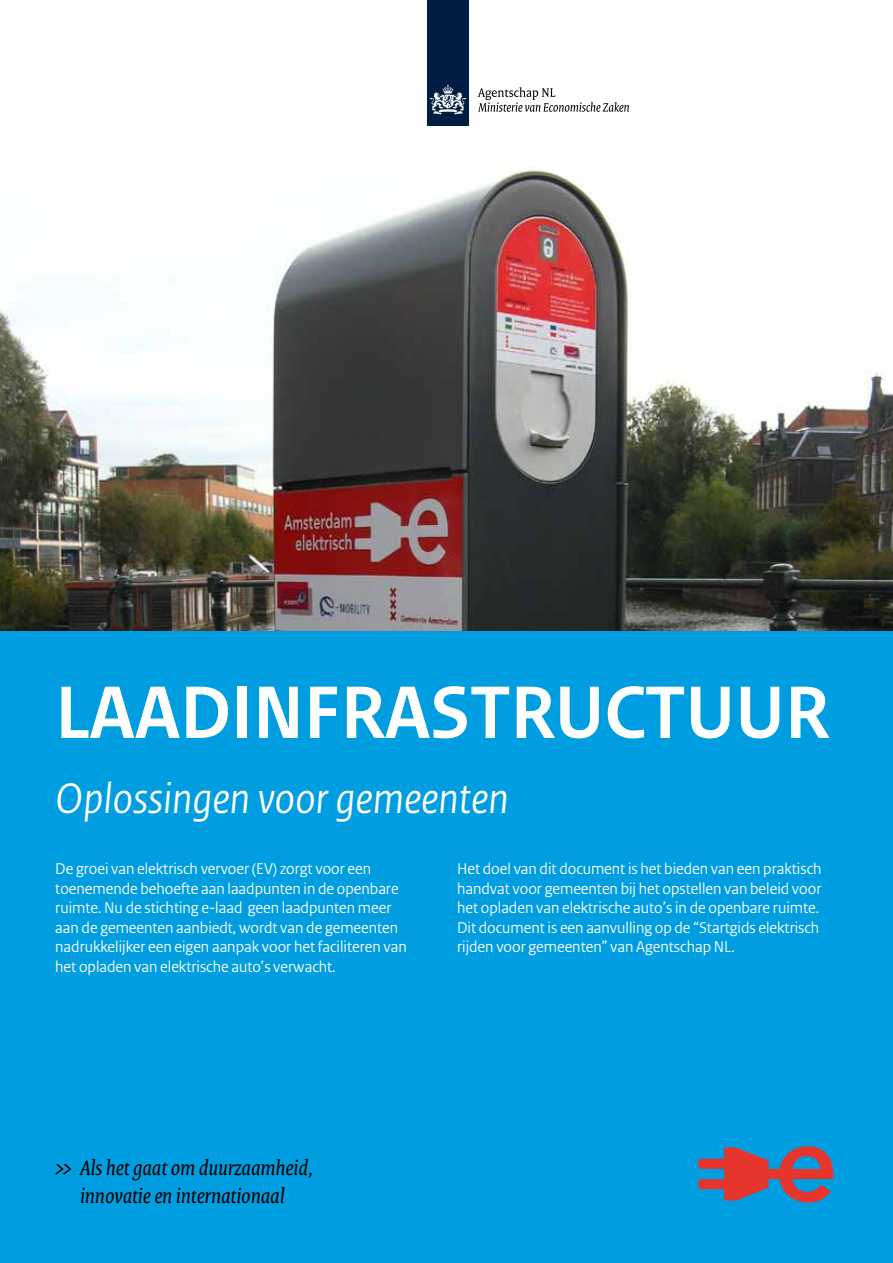
<style>
.page{position:relative;width:893px;height:1263px;background:#fff}
.page>*{position:absolute;margin:0;border:0;box-sizing:border-box;transform-origin:0 0}
.t1{font:700 78px "Rijksoverheid Sans";color:#fff}
.t2{font:italic 45px "Rijksoverheid Sans";color:#fff}
.t3{font:italic 22.2px/28.5px "Rijksoverheid Serif";color:#000}
.t4{font:16.5px/19.5px "Rijksoverheid Sans";color:#fff}
</style>
<div class="page">
<img style="left:0;top:96px;width:893px;height:535px">
<div style="left:0;top:631px;width:893px;height:632px;background:#009ee0"></div>
<svg style="left:698px;top:1146px;width:135px;height:56px"></svg>
<svg style="left:55px;top:1163px;width:17px;height:12px"></svg>
<div style="left:427px;top:0;width:42px;height:125px;background:#001d43"></div>
<svg style="left:430px;top:84px;width:36px;height:31px"></svg>
<svg style="left:478px;top:87px;width:151px;height:25px"></svg>
<h1 class="t1" style="left:55px;top:669px;width:775px">LAADINFRASTRUCTUUR</h1>
<h2 class="t2" style="left:55px;top:773px;width:455px">Oplossingen voor gemeenten</h2>
<p class="t4" style="left:55px;top:859px;width:353px">De groei van elektrisch vervoer (EV) zorgt voor een toenemende behoefte aan laadpunten in de openbare ruimte. Nu de stichting e-laad geen laadpunten meer aan de gemeenten aanbiedt, wordt van de gemeenten nadrukkelijker een eigen aanpak voor het faciliteren van het opladen van elektrische auto’s verwacht.</p>
<p class="t4" style="left:457px;top:859px;width:366px">Het doel van dit document is het bieden van een praktisch handvat voor gemeenten bij het opstellen van beleid voor het opladen van elektrische auto’s in de openbare ruimte.<br>Dit document is een aanvulling op de “Startgids elektrisch rijden voor gemeenten” van Agentschap NL.</p>
<h3 class="t3" style="left:80px;top:1153px;width:235px">Als het gaat om duurzaamheid, innovatie en internationaal</h3>
</div>
